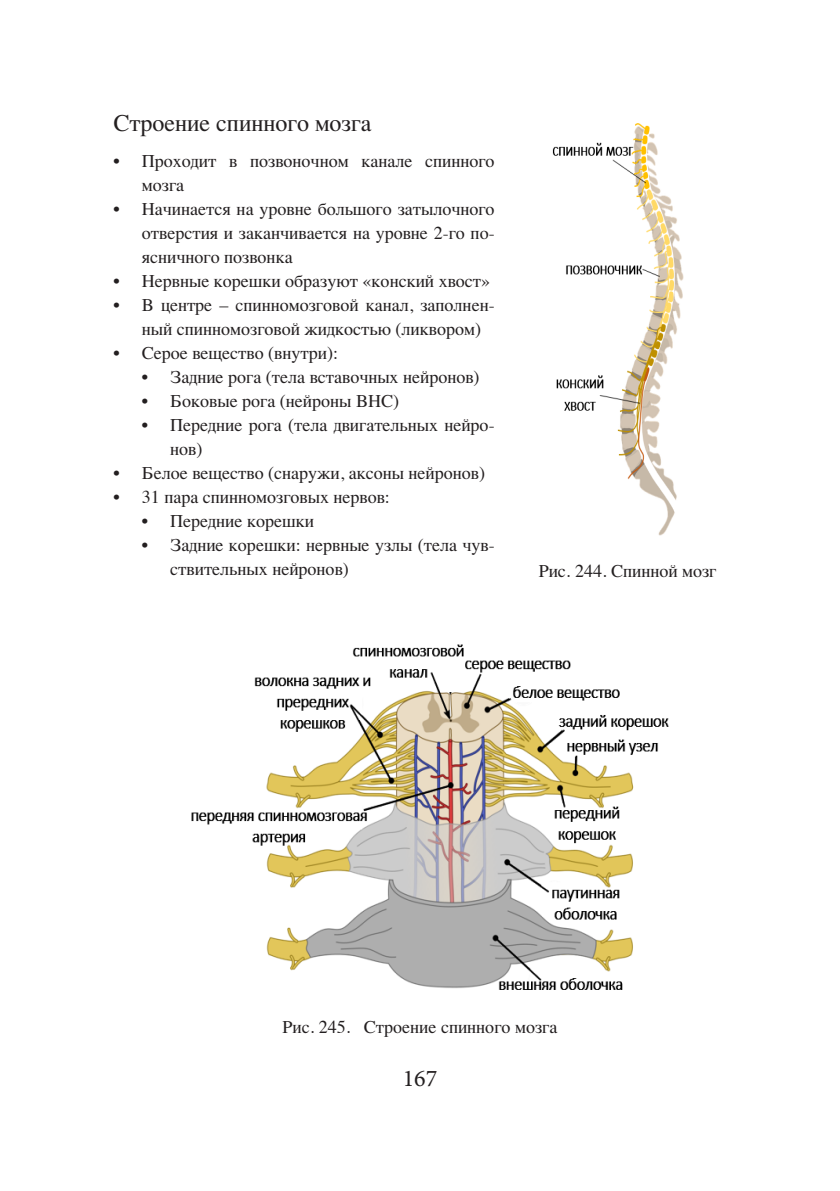
<style>
.page{position:relative;width:840px;height:1191px;background:#fff}
.page>*{position:absolute;margin:0;border:0;box-sizing:border-box;transform-origin:0 0}
.cursive_heading{font:24px "Times";color:#231f20}
.t1{font:24px "Minion Pro";color:#231f20}
.main_text{font:18px/24px "Times";color:#231f20}
</style>
<div class="page">
<img style="left:191px;top:644px;width:478px;height:346px">
<img style="left:552px;top:123px;width:132px;height:413px">
<p class="cursive_heading" style="left:113px;top:101px;width:259px">Строение спинного мозга</p>
<p class="main_text" style="left:142px;top:147px;width:354px;text-indent:-28px">• Проходит в позвоночном канале спинного мозга</p>
<p class="main_text" style="left:142px;top:195px;width:354px;text-align:justify;text-indent:-28px">• Начинается на уровне большого затылочного отверстия и заканчивается на уровне 2-го по&shy;ясничного позвонка</p>
<p class="main_text" style="left:113px;top:267px;width:378px">• Нервные корешки образуют «конский хвост»</p>
<p class="main_text" style="left:142px;top:291px;width:354px;text-indent:-28px">• В центре – спинномозговой канал, заполнен&shy;ный спинномозговой жидкостью (ликвором)</p>
<p class="main_text" style="left:113px;top:339px;width:226px">• Серое вещество (внутри):</p>
<p class="main_text" style="left:142px;top:363px;width:339px">• Задние рога (тела вставочных нейронов)</p>
<p class="main_text" style="left:142px;top:387px;width:258px">• Боковые рога (нейроны ВНС)</p>
<p class="main_text" style="left:170px;top:411px;width:326px;text-indent:-28px">• Передние рога (тела двигательных нейро&shy;нов)</p>
<p class="main_text" style="left:113px;top:459px;width:373px">• Белое вещество (снаружи, аксоны нейронов)</p>
<p class="main_text" style="left:113px;top:483px;width:278px">• 31 пара спинномозговых нервов:</p>
<p class="main_text" style="left:142px;top:507px;width:173px">• Передние корешки</p>
<p class="main_text" style="left:170px;top:531px;width:326px;text-indent:-28px">• Задние корешки: нервные узлы (тела чув&shy;ствительных нейронов)</p>
<p class="main_text" style="left:538px;top:557px;width:179px">Рис. 244. Спинной мозг</p>
<p class="main_text" style="left:282px;top:1013px;width:276px">Рис. 245. Строение спинного мозга</p>
<h1 class="t1" style="left:402px;top:1061px;width:36px">167</h1>
</div>
